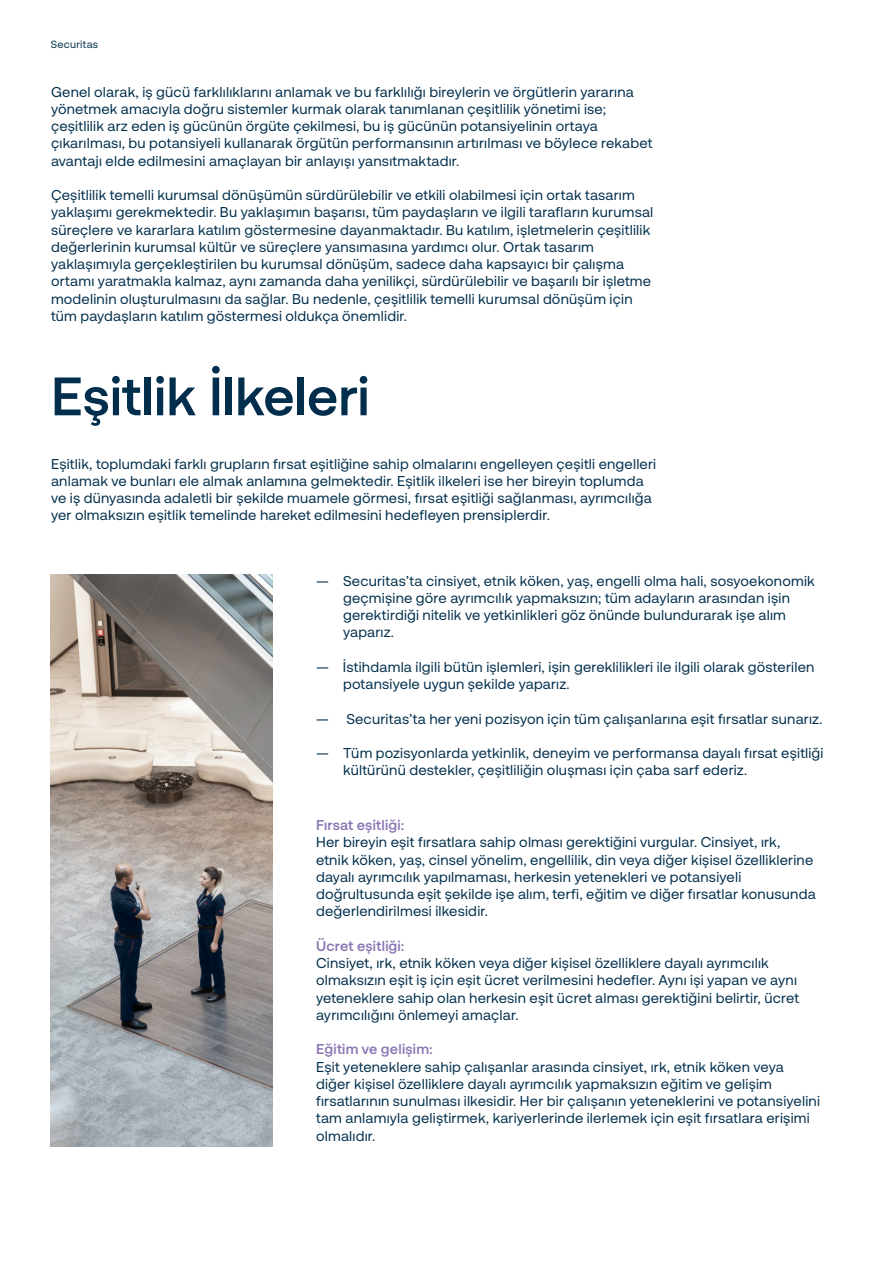
<style>
.page{position:relative;width:893px;height:1263px;background:#fff}
.page>*{position:absolute;margin:0;border:0;box-sizing:border-box;transform-origin:0 0}
.t1{font:700 54px "Securitas Pro";letter-spacing:-.005em;color:#002e4c}
.t2{font:14.25px/17.2px "Securitas Pro";letter-spacing:.015em;color:#002e4c}
.t3{font:700 14.25px "Securitas Pro";letter-spacing:.015em;color:#8a75b3}
.t4{font:10.5px "Securitas Pro";letter-spacing:.025em;color:#002e4c}
</style>
<div class="page">
<img style="left:51px;top:574px;width:221px;height:572px">
<p class="t4" style="left:51px;top:37px;width:49px">Securitas</p>
<p class="t2" style="left:51px;top:83px;width:603px">Genel olarak, iş gücü farklılıklarını anlamak ve bu farklılığı bireylerin ve örgütlerin yararına yönetmek amacıyla doğru sistemler kurmak olarak tanımlanan çeşitlilik yönetimi ise; çeşitlilik arz eden iş gücünün örgüte çekilmesi, bu iş gücünün potansiyelinin ortaya çıkarılması, bu potansiyeli kullanarak örgütün performansının artırılması ve böylece rekabet avantajı elde edilmesini amaçlayan bir anlayışı yansıtmaktadır.</p>
<p class="t2" style="left:51px;top:186px;width:604px">Çeşitlilik temelli kurumsal dönüşümün sürdürülebilir ve etkili olabilmesi için ortak tasarım yaklaşımı gerekmektedir. Bu yaklaşımın başarısı, tüm paydaşların ve ilgili tarafların kurumsal süreçlere ve kararlara katılım göstermesine dayanmaktadır. Bu katılım, işletmelerin çeşitlilik değerlerinin kurumsal kültür ve süreçlere yansımasına yardımcı olur. Ortak tasarım yaklaşımıyla gerçekleştirilen bu kurumsal dönüşüm, sadece daha kapsayıcı bir çalışma ortamı yaratmakla kalmaz, aynı zamanda daha yenilikçi, sürdürülebilir ve başarılı bir işletme modelinin oluşturulmasını da sağlar. Bu nedenle, çeşitlilik temelli kurumsal dönüşüm için tüm paydaşların katılım göstermesi oldukça önemlidir.</p>
<h1 class="t1" style="left:51px;top:363px;width:320px">Eşitlik İlkeleri</h1>
<p class="t2" style="left:51px;top:455px;width:607px">Eşitlik, toplumdaki farklı grupların fırsat eşitliğine sahip olmalarını engelleyen çeşitli engelleri anlamak ve bunları ele almak anlamına gelmektedir. Eşitlik ilkeleri ise her bireyin toplumda ve iş dünyasında adaletli bir şekilde muamele görmesi, fırsat eşitliği sağlanması, ayrımcılığa yer olmaksızın eşitlik temelinde hareket edilmesini hedefleyen prensiplerdir.</p>
<p class="t2" style="left:343px;top:572px;width:473px;text-indent:-27px">— Securitas’ta cinsiyet, etnik köken, yaş, engelli olma hali, sosyoekonomik geçmişine göre ayrımcılık yapmaksızın; tüm adayların arasından işin gerektirdiği nitelik ve yetkinlikleri göz önünde bulundurarak işe alım yaparız.</p>
<p class="t2" style="left:343px;top:658px;width:473px;text-indent:-27px">— İstihdamla ilgili bütün işlemleri, işin gereklilikleri ile ilgili olarak gösterilen potansiyele uygun şekilde yaparız.</p>
<p class="t2" style="left:316px;top:710px;width:508px">— Securitas’ta her yeni pozisyon için tüm çalışanlarına eşit fırsatlar sunarız.</p>
<p class="t2" style="left:343px;top:744px;width:482px;text-indent:-27px">— Tüm pozisyonlarda yetkinlik, deneyim ve performansa dayalı fırsat eşitliği kültürünü destekler, çeşitliliğin oluşması için çaba sarf ederiz.</p>
<p class="t3" style="left:316px;top:816px;width:90px">Fırsat eşitliği:</p>
<p class="t2" style="left:316px;top:833px;width:501px">Her bireyin eşit fırsatlara sahip olması gerektiğini vurgular. Cinsiyet, ırk, etnik köken, yaş, cinsel yönelim, engellilik, din veya diğer kişisel özelliklerine dayalı ayrımcılık yapılmaması, herkesin yetenekleri ve potansiyeli doğrultusunda eşit şekilde işe alım, terfi, eğitim ve diğer fırsatlar konusunda değerlendirilmesi ilkesidir.</p>
<p class="t3" style="left:316px;top:937px;width:90px">Ücret eşitliği:</p>
<p class="t2" style="left:316px;top:954px;width:485px">Cinsiyet, ırk, etnik köken veya diğer kişisel özelliklere dayalı ayrımcılık olmaksızın eşit iş için eşit ücret verilmesini hedefler. Aynı işi yapan ve aynı yeteneklere sahip olan herkesin eşit ücret alması gerektiğini belirtir, ücret ayrımcılığını önlemeyi amaçlar.</p>
<p class="t3" style="left:316px;top:1040px;width:118px">Eğitim ve gelişim:</p>
<p class="t2" style="left:316px;top:1058px;width:505px">Eşit yeteneklere sahip çalışanlar arasında cinsiyet, ırk, etnik köken veya diğer kişisel özelliklere dayalı ayrımcılık yapmaksızın eğitim ve gelişim fırsatlarının sunulması ilkesidir. Her bir çalışanın yeteneklerini ve potansiyelini tam anlamıyla geliştirmek, kariyerlerinde ilerlemek için eşit fırsatlara erişimi olmalıdır.</p>
</div>
